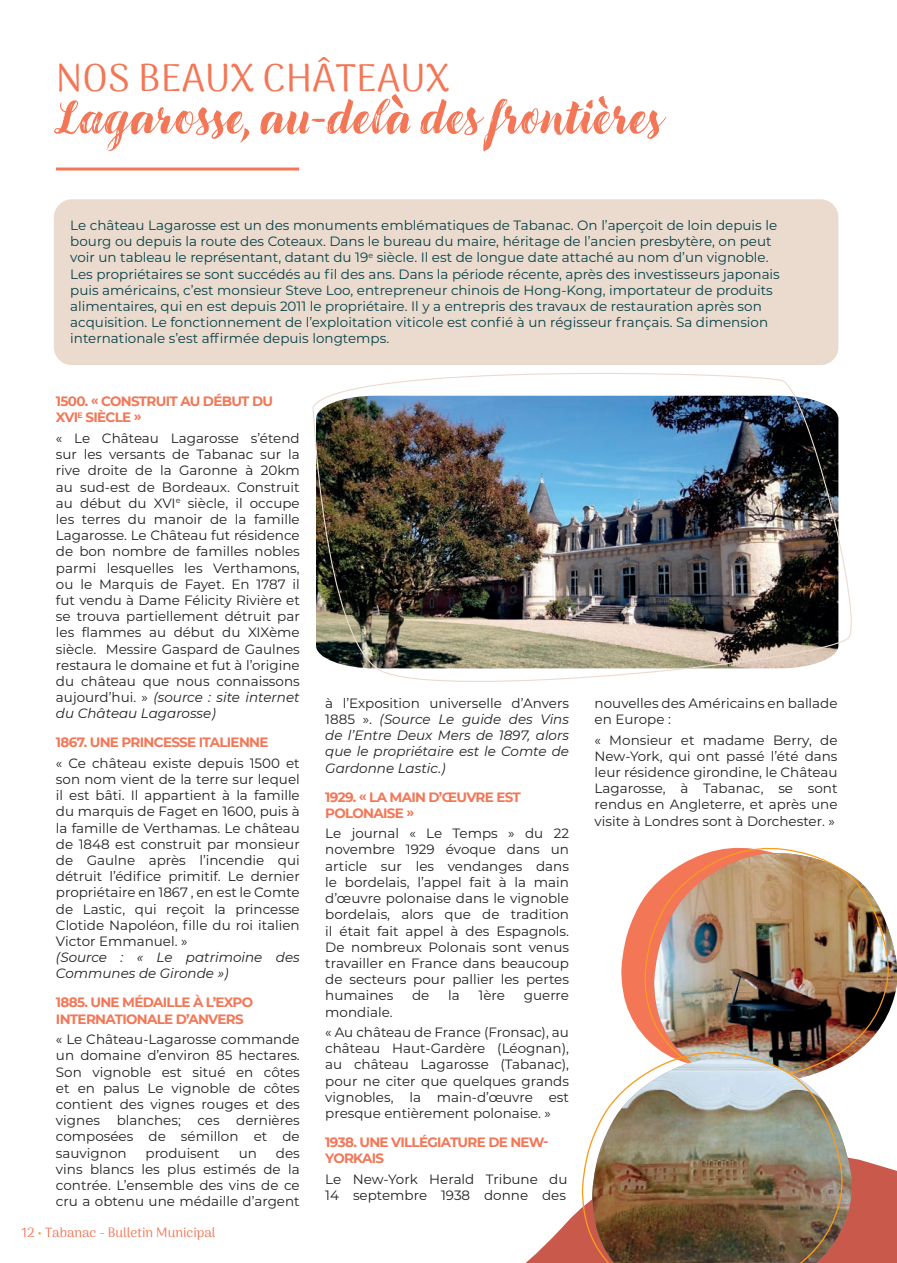
<style>
.page{position:relative;width:897px;height:1263px;background:#fff}
.page>*{position:absolute;margin:0;border:0;box-sizing:border-box;transform-origin:0 0}
.t1{font:italic 700 51px "Liebe Gerda";color:#f37757}
.t2{font:39px "Arima Madurai";color:#f37757}
.t3{font:13.5px/16.2px "Montserrat";color:#231f20;text-align:justify}
.t4{font:13.5px/16.2px "Montserrat";color:#044149}
.t5{font:italic 13.5px/16.2px "Montserrat";color:#231f20}
.t6{font:700 13.5px/16.2px "Montserrat";letter-spacing:-.05em;color:#f37757}
.t7{font:13.5px "Arima Madurai";color:#f37757}
.s1{font-style:italic}
.s2{color:#f89c1c}
.s3{font-style:normal}
</style>
<div class="page">
<hr style="left:56px;top:167px;width:243px;height:3px;background:#f37757">
<svg style="left:525px;top:1158px;width:372px;height:105px;fill:#c95a4b"></svg>
<svg style="left:621px;top:898px;width:23px;height:138px;fill:#f37757"></svg>
<div style="left:54px;top:199px;width:784px;height:166px;background:#ebdbce;border-radius:18px"></div>
<img style="left:891px;top:938px;width:6px;height:69px">
<img style="left:644px;top:847px;width:247px;height:209px">
<img style="left:312px;top:362px;width:540px;height:320px">
<img style="left:844px;top:1057px;width:9px;height:206px">
<img style="left:581px;top:1051px;width:263px;height:212px">
<h2 class="t2" style="left:56px;top:52px;width:395px">NOS BEAUX CHÂTEAUX</h2>
<h1 class="t1" style="left:56px;top:86px;width:606px">Lagarosse, au-delà des frontières</h1>
<p class="t4" style="left:70px;top:217px;width:711px">Le château Lagarosse est un des monuments emblématiques de Tabanac. On l’aperçoit de loin depuis le bourg ou depuis la route des Coteaux. Dans le bureau du maire, héritage de l’ancien presbytère, on peut voir un tableau le représentant, datant du 19<sup>e</sup> siècle. Il est de longue date attaché au nom d’un vignoble.<br>Les propriétaires se sont succédés au fil des ans. Dans la période récente, après des investisseurs japonais puis américains, c’est monsieur Steve Loo, entrepreneur chinois de Hong-Kong, importateur de produits alimentaires, qui en est depuis 2011 le propriétaire. Il y a entrepris des travaux de restauration après son acquisition. Le fonctionnement de l’exploitation viticole est confié à un régisseur français. Sa dimension internationale s’est affirmée depuis longtemps.</p>
<p class="t6" style="left:56px;top:393px;width:219px">1500. « CONSTRUIT AU DÉBUT DU<br>XVI<sup>E</sup> SIÈCLE »</p>
<p class="t3" style="left:56px;top:429px;width:245px">« Le Château Lagarosse s’étend sur les versants de Tabanac sur la rive droite de la Garonne à 20km au sud-est de Bordeaux. Construit au début du XVI<sup>e</sup> siècle, il occupe les terres du manoir de la famille Lagarosse. Le Château fut résidence de bon nombre de familles nobles parmi lesquelles les Verthamons, ou le Marquis de Fayet. En 1787 il fut vendu à Dame Félicity Rivière et se trouva partiellement détruit par les flammes au début du XIXème siècle. Messire Gaspard de Gaulnes restaura le domaine et fut à l’origine du château que nous connaissons aujourd’hui. » <span class="s1">(source : site internet du Château Lagarosse)</span></p>
<p class="t6" style="left:56px;top:734px;width:214px">1867. UNE PRINCESSE ITALIENNE</p>
<p class="t3" style="left:56px;top:754px;width:245px">« Ce château existe depuis 1500 et son nom vient de la terre sur lequel il est bâti. Il appartient à la famille du marquis de Faget en 1600, puis à la famille de Verthamas. Le château de 1848 est construit par monsieur de Gaulne après l’incendie qui détruit l’édifice primitif. Le dernier propriétaire en 1867 , en est le Comte de Lastic, qui reçoit la princesse Clotide Napoléon, fille du roi italien Victor Emmanuel. »</p>
<p class="t5" style="left:56px;top:949px;width:245px">(Source : « Le patrimoine des<br>Communes de Gironde »)</p>
<p class="t6" style="left:56px;top:994px;width:199px">1885. UNE MÉDAILLE À L’EXPO<br>INTERNATIONALE D’ANVERS</p>
<p class="t3" style="left:56px;top:1030px;width:245px">« Le Château-Lagarosse commande un domaine d’environ 85 hectares.<br>Son vignoble est situé en côtes et en palus Le vignoble de côtes contient des vignes rouges et des vignes blanches; ces dernières composées de sémillon et de sauvignon</p>
<p class="t3" style="left:56px;top:1144px;width:245px;text-indent:220px">des vins blancs les plus estimés de la contrée. L’ensemble des vins de ce cru a obtenu une médaille d’argent</p>
<p class="t3" style="left:146px;top:1144px;width:76px">produisent</p>
<p class="t3" style="left:239px;top:1144px;width:20px">un</p>
<p class="t7" style="left:22px;top:1223px;width:196px">12 <span class="s2">•</span> Tabanac - Bulletin Municipal</p>
<p class="t5" style="left:325px;top:694px;width:245px;text-align:justify"><span class="s3">à l’Exposition universelle d’Anvers 1885 ».</span> (Source Le guide des Vins de l’Entre Deux Mers de 1897, alors que le propriétaire est le Comte de Gardonne Lastic.)</p>
<p class="t6" style="left:325px;top:788px;width:197px">1929. « LA MAIN D’ŒUVRE EST<br>POLONAISE »</p>
<p class="t3" style="left:325px;top:825px;width:245px">Le journal « Le Temps » du 22 novembre 1929 évoque dans un article sur les vendanges dans le bordelais, l’appel fait à la main d’œuvre polonaise dans le vignoble bordelais, alors que de tradition il était fait appel à des Espagnols.<br>De nombreux Polonais sont venus travailler en France dans beaucoup de secteurs pour pallier les pertes humaines</p>
<p class="t3" style="left:412px;top:987px;width:19px">de</p>
<p class="t3" style="left:448px;top:987px;width:13px">la</p>
<p class="t3" style="left:479px;top:987px;width:28px">1ère</p>
<p class="t3" style="left:524px;top:987px;width:47px">guerre</p>
<p class="t3" style="left:325px;top:1001px;width:245px;line-height:20.4px">mondiale.<br>« Au château de France (Fronsac), au</p>
<p class="t3" style="left:325px;top:1040px;width:245px">château Haut-Gardère (Léognan), au château Lagarosse (Tabanac), pour ne citer que quelques grands vignobles, la main-d’œuvre est presque entièrement polonaise. »</p>
<p class="t6" style="left:325px;top:1133px;width:225px">1938. UNE VILLÉGIATURE DE NEW-<br>YORKAIS</p>
<p class="t3" style="left:325px;top:1170px;width:244px">Le New-York Herald Tribune du<br>14 septembre 1938 donne des</p>
<p class="t3" style="left:595px;top:694px;width:244px">nouvelles des Américains en ballade en Europe :</p>
<p class="t3" style="left:595px;top:731px;width:244px">« Monsieur et madame Berry, de New-York, qui ont passé l’été dans leur résidence girondine, le Château Lagarosse, à Tabanac, se sont rendus en Angleterre, et après une visite à Londres sont à Dorchester. »</p>
</div>
